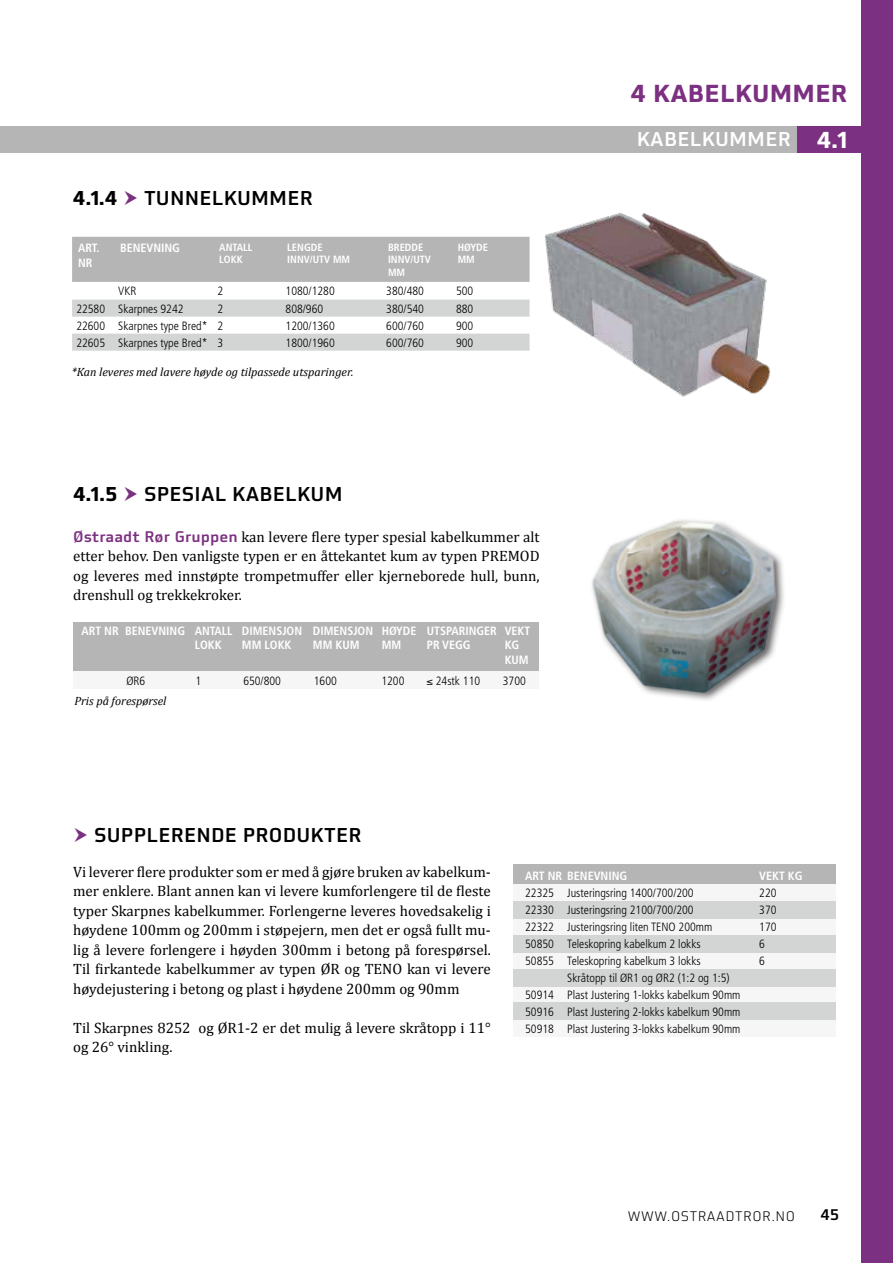
<style>
.page{position:relative;width:893px;height:1263px;background:#fff}
.page>*{position:absolute;margin:0;border:0;box-sizing:border-box;transform-origin:0 0}
.t1{font:700 24px "Utility OT";letter-spacing:.01em;color:#7c3081}
.t2{font:500 19.5px "Utility OT";letter-spacing:.01em;color:#000}
.t3{font:500 19.5px "Utility OT";letter-spacing:.01em;color:#fff}
.t4{font:700 19.5px "Utility OT";color:#000}
.t5{font:15px/19.5px "Cambria";color:#000;text-align:justify}
.t6{font:500 15px "Utility OT";color:#000}
.t7{font:300 13.5px "Utility OT";letter-spacing:.04em;color:#000}
.t8{font:300 condensed 12px/17px "Frutiger";color:#000}
.t9{font:700 condensed 12px/14.4px "Frutiger LT Pro";color:#fff}
.t10{font:italic 12px "Cambria";color:#000}
.t11{font:700 condensed 10.5px/12.6px "Frutiger LT Pro";color:#fff}
.s1{font-family:"Utility OT";font-weight:500;color:#7c3081}
.s2{font-weight:700;font-size:22.5px}
</style>
<div class="page">
<div style="left:0;top:126px;width:893px;height:27px;background:#b5b5b5"></div>
<div style="left:797px;top:126px;width:96px;height:27px;background:#7c3081"></div>
<div style="left:861px;top:0;width:32px;height:1263px;background:#7c3081"></div>
<div style="left:513px;top:884px;width:323px;height:17px;background:#f6f6f6"></div>
<div style="left:513px;top:918px;width:323px;height:17px;background:#f6f6f6"></div>
<div style="left:513px;top:986px;width:323px;height:17px;background:#f6f6f6"></div>
<div style="left:513px;top:952px;width:323px;height:17px;background:#f6f6f6"></div>
<div style="left:513px;top:1020px;width:323px;height:17px;background:#f6f6f6"></div>
<div style="left:513px;top:901px;width:323px;height:17px;background:#d3d4d4"></div>
<div style="left:513px;top:935px;width:323px;height:17px;background:#d3d4d4"></div>
<div style="left:513px;top:1003px;width:323px;height:17px;background:#d3d4d4"></div>
<div style="left:513px;top:969px;width:323px;height:17px;background:#d3d4d4"></div>
<div style="left:513px;top:865px;width:323px;height:19px;background:#b5b5b5"></div>
<div style="left:73px;top:671px;width:466px;height:17px;background:#f6f6f6"></div>
<div style="left:73px;top:622px;width:466px;height:49px;background:#b5b5b5"></div>
<img style="left:591px;top:520px;width:193px;height:180px">
<img style="left:545px;top:212px;width:225px;height:185px">
<div style="left:72px;top:237px;width:458px;height:45px;background:#b5b5b5"></div>
<div style="left:72px;top:300px;width:458px;height:17px;background:#d3d4d4"></div>
<div style="left:72px;top:334px;width:458px;height:17px;background:#d3d4d4"></div>
<h2 class="t4" style="left:73px;top:185px;width:46px">4.1.4</h2>
<h2 class="t2" style="left:144px;top:186px;width:170px">TUNNELKUMMER</h2>
<p class="t9" style="left:78px;top:240px;width:23px;line-height:15px">ART.<br>NR</p>
<p class="t9" style="left:120px;top:240px;width:61px">BENEVNING</p>
<p class="t11" style="left:219px;top:241px;width:35px">ANTALL<br>LOKK</p>
<p class="t11" style="left:287px;top:241px;width:64px">LENGDE<br>INNV/UTV MM</p>
<p class="t11" style="left:388px;top:241px;width:44px">BREDDE<br>INNV/UTV<br>MM</p>
<p class="t11" style="left:458px;top:241px;width:32px">HØYDE<br>MM</p>
<p class="t8" style="left:118px;top:283px;width:20px">VKR</p>
<p class="t8" style="left:218px;top:283px;width:7px">2</p>
<p class="t8" style="left:286px;top:283px;width:51px">1080/1280</p>
<p class="t8" style="left:386px;top:283px;width:39px">380/480</p>
<p class="t8" style="left:456px;top:283px;width:19px">500</p>
<p class="t8" style="left:76px;top:300px;width:109px">22580 Skarpnes 9242</p>
<p class="t8" style="left:218px;top:300px;width:7px">2</p>
<p class="t8" style="left:286px;top:300px;width:39px">808/960</p>
<p class="t8" style="left:386px;top:300px;width:39px">380/540</p>
<p class="t8" style="left:456px;top:300px;width:19px">880</p>
<p class="t8" style="left:76px;top:317px;width:148px">22600 Skarpnes type Bred* 2</p>
<p class="t8" style="left:286px;top:317px;width:51px">1200/1360</p>
<p class="t8" style="left:386px;top:317px;width:39px">600/760</p>
<p class="t8" style="left:456px;top:317px;width:19px">900</p>
<p class="t8" style="left:76px;top:334px;width:148px">22605 Skarpnes type Bred* 3</p>
<p class="t8" style="left:286px;top:334px;width:51px">1800/1960</p>
<p class="t8" style="left:386px;top:334px;width:39px">600/760</p>
<p class="t8" style="left:456px;top:334px;width:19px">900</p>
<p class="t10" style="left:72px;top:364px;width:283px">*Kan leveres med lavere høyde og tilpassede utsparinger.</p>
<h2 class="t4" style="left:73px;top:481px;width:46px">4.1.5</h2>
<h2 class="t2" style="left:144px;top:482px;width:200px">SPESIAL KABELKUM</h2>
<p class="t5" style="left:73px;top:527px;width:468px"><span class="s1">Østraadt Rør Gruppen</span> kan levere flere typer spesial kabelkummer alt etter behov. Den vanligste typen er en åttekantet kum av typen PREMOD og leveres med innstøpte trompetmuffer eller kjerneborede hull, bunn, drenshull og trekkekroker.</p>
<p class="t9" style="left:195px;top:624px;width:39px;text-indent:-113px">ART NR BENEVNING ANTALL<br>LOKK</p>
<p class="t9" style="left:242px;top:623px;width:62px">DIMENSJON<br>MM LOKK</p>
<p class="t9" style="left:313px;top:623px;width:62px">DIMENSJON<br>MM KUM</p>
<p class="t9" style="left:382px;top:623px;width:36px">HØYDE<br>MM</p>
<p class="t9" style="left:427px;top:623px;width:71px">UTSPARINGER<br>PR VEGG</p>
<p class="t9" style="left:505px;top:623px;width:27px">VEKT<br>KG<br>KUM</p>
<p class="t8" style="left:126px;top:672px;width:20px">ØR6</p>
<p class="t8" style="left:195px;top:672px;width:7px">1</p>
<p class="t8" style="left:243px;top:672px;width:39px">650/800</p>
<p class="t8" style="left:314px;top:672px;width:25px">1600</p>
<p class="t8" style="left:381px;top:672px;width:25px">1200</p>
<p class="t8" style="left:426px;top:672px;width:55px">≤ 24stk 110</p>
<p class="t8" style="left:503px;top:672px;width:25px">3700</p>
<p class="t10" style="left:74px;top:692px;width:94px">Pris på forespørsel</p>
<h1 class="t1" style="left:631px;top:78px;width:218px">4 KABELKUMMER</h1>
<h2 class="t3" style="left:693px;top:127px;width:102px">GENERELT</h2>
<h2 class="t3" style="left:637px;top:127px;width:212px">KABELKUMMER <span class="s2">4.1</span></h2>
<h2 class="t2" style="left:94px;top:823px;width:269px">SUPPLERENDE PRODUKTER</h2>
<p class="t5" style="left:73px;top:862px;width:419px">Vi leverer flere produkter som er med å gjøre bruken av kabelkum&shy;mer enklere. Blant annen kan vi levere kumforlengere til de fleste typer Skarpnes kabelkummer. Forlengerne leveres hovedsakelig i høydene 100mm og 200mm i støpejern, men det er også fullt mu&shy;lig å levere forlengere i høyden 300mm i betong på forespørsel.<br>Til firkantede kabelkummer av typen ØR og TENO kan vi levere høydejustering i betong og plast i høydene 200mm og 90mm</p>
<p class="t5" style="left:73px;top:1018px;width:419px">Til Skarpnes 8252 og ØR1-2 er det mulig å levere skråtopp i 11° og 26° vinkling.</p>
<p class="t9" style="left:525px;top:868px;width:103px">ART NR BENEVNING</p>
<p class="t9" style="left:759px;top:868px;width:45px">VEKT KG</p>
<p class="t8" style="left:525px;top:884px;width:170px">22325 Justeringsring 1400/700/200</p>
<p class="t8" style="left:759px;top:884px;width:19px">220</p>
<p class="t8" style="left:525px;top:901px;width:170px">22330 Justeringsring 2100/700/200</p>
<p class="t8" style="left:759px;top:901px;width:19px">370</p>
<p class="t8" style="left:525px;top:918px;width:189px">22322 Justeringsring liten TENO 200mm</p>
<p class="t8" style="left:759px;top:918px;width:19px">170</p>
<p class="t8" style="left:525px;top:935px;width:177px">50850 Teleskopring kabelkum 2 lokks</p>
<p class="t8" style="left:759px;top:935px;width:7px">6</p>
<p class="t8" style="left:525px;top:952px;width:177px">50855 Teleskopring kabelkum 3 lokks</p>
<p class="t8" style="left:759px;top:952px;width:7px">6</p>
<p class="t8" style="left:525px;top:969px;width:217px;text-indent:42px">Skråtopp til ØR1 og ØR2 (1:2 og 1:5)<br>50914 Plast Justering 1-lokks kabelkum 90mm 50916 Plast Justering 2-lokks kabelkum 90mm 50918 Plast Justering 3-lokks kabelkum 90mm</p>
<p class="t7" style="left:628px;top:1209px;width:169px">WWW.OSTRAADTROR.NO</p>
<p class="t6" style="left:820px;top:1205px;width:20px">45</p>
</div>
